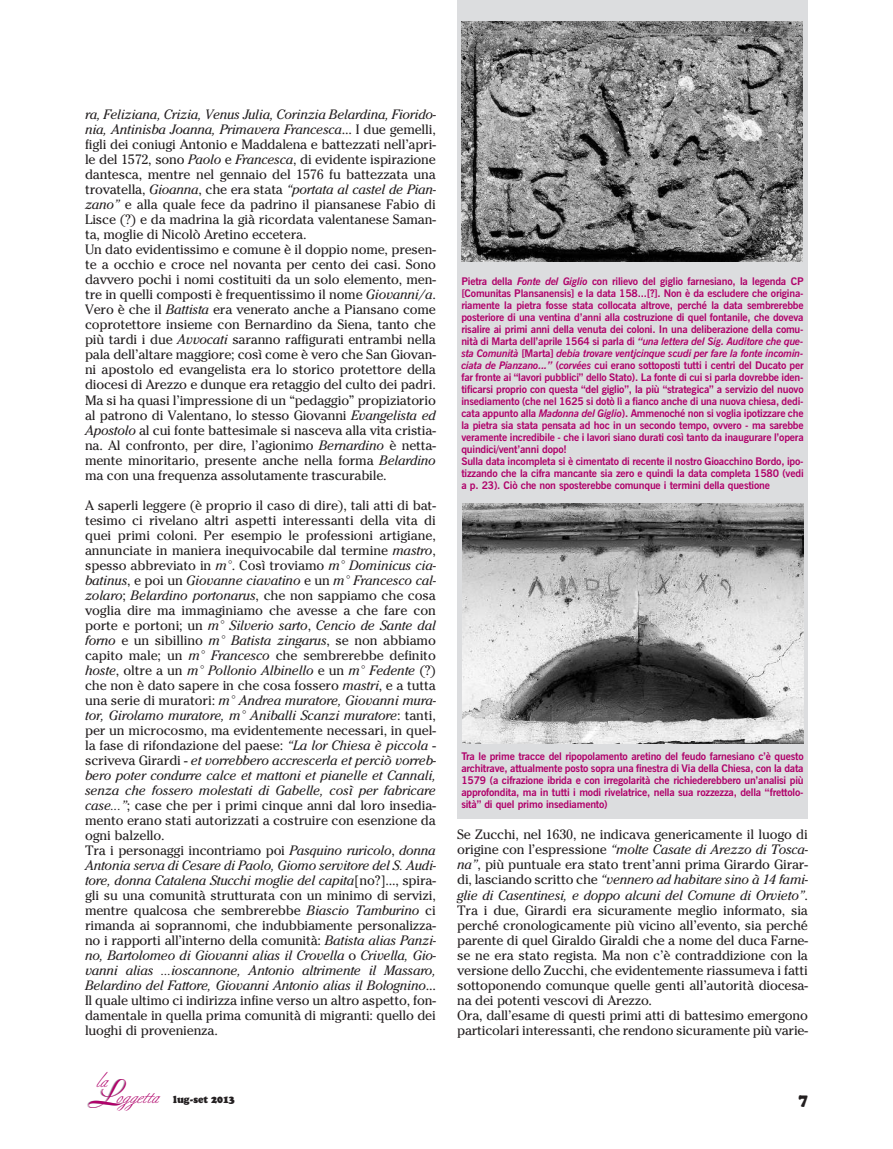
<style>
.page{position:relative;width:893px;height:1149px;background:#fff}
.page>*{position:absolute;margin:0;border:0;box-sizing:border-box;transform-origin:0 0}
.t1{font:19.2px "Berthold Script";color:#b0016a}
.t2{font:900 15px "Cooper BT";color:#231f20}
.t3{font:13.5px/15px "Cheltenham";letter-spacing:-.015em;color:#231f20}
.t4{font:700 10.5px/12px "News Gothic BT";letter-spacing:-.02em;color:#b0016a}
.t5{font:900 9.9px "Cooper BT";color:#231f20;scale:.95 1}
.s1{font-style:italic}
.s2{font-family:"Boulevard";font-size:35.85px;color:#a8a9ad}
</style>
<div class="page">
<div style="left:457px;top:0;width:351px;height:818px;background:#dcdddf"></div>
<img style="left:461px;top:21px;width:341px;height:240px">
<img style="left:463px;top:503px;width:341px;height:240px">
<p class="t3" style="left:85px;top:107px;width:353px"><span class="s1">ra, Feliziana, Crizia, Venus Julia, Corinzia Belardina, Fiorido&shy;nia, Antinisba Joanna, Primavera Francesca</span>... I due gemelli, figli dei coniugi Antonio e Maddalena e battezzati nell’apri&shy;le del 1572, sono <span class="s1">Paolo</span> e <span class="s1">Francesca</span>, di evidente ispirazione dantesca, mentre nel gennaio del 1576 fu battezzata una trovatella, <span class="s1">Gioanna</span>, che era stata <span class="s1">“portata al castel de Pian&shy;zano”</span> e alla quale fece da padrino il piansanese Fabio di Lisce (?) e da madrina la già ricordata valentanese Saman&shy;ta, moglie di Nicolò Aretino eccetera.<br>Un dato evidentissimo e comune è il doppio nome, presen&shy;te a occhio e croce nel novanta per cento dei casi. Sono davvero pochi i nomi costituiti da un solo elemento, men&shy;tre in quelli composti è frequentissimo il nome <span class="s1">Giovanni/a</span>.<br>Vero è che il <span class="s1">Battista</span> era venerato anche a Piansano come coprotettore insieme con Bernardino da Siena, tanto che più tardi i due <span class="s1">Avvocati</span> saranno raffigurati entrambi nella pala dell’altare maggiore; così come è vero che San Giovan&shy;ni apostolo ed evangelista era lo storico protettore della diocesi di Arezzo e dunque era retaggio del culto dei padri.<br>Ma si ha quasi l’impressione di un “pedaggio” propiziatorio al patrono di Valentano, lo stesso Giovanni <span class="s1">Evangelista ed Apostolo</span> al cui fonte battesimale si nasceva alla vita cristia&shy;na. Al confronto, per dire, l’agionimo <span class="s1">Bernardino</span> è netta&shy;mente minoritario, presente anche nella forma <span class="s1">Belardino </span>ma con una frequenza assolutamente trascurabile.</p>
<p class="t3" style="left:85px;top:497px;width:353px">A saperli leggere (è proprio il caso di dire), tali atti di bat&shy;tesimo ci rivelano altri aspetti interessanti della vita di quei primi coloni. Per esempio le professioni artigiane, annunciate in maniera inequivocabile dal termine <span class="s1">mastro</span>, spesso abbreviato in <span class="s1">m°</span>. Così troviamo <span class="s1">m° Dominicus cia&shy;batinus</span>, e poi un <span class="s1">Giovanne ciavatino</span> e un <span class="s1">m° Francesco cal&shy;zolaro</span>; <span class="s1">Belardino portonarus</span>, che non sappiamo che cosa voglia dire ma immaginiamo che avesse a che fare con porte e portoni; un <span class="s1">m° Silverio sarto</span>, <span class="s1">Cencio de Sante dal forno</span> e un sibillino <span class="s1">m° Batista zingarus</span>, se non abbiamo capito male; un <span class="s1">m° Francesco</span> che sembrerebbe definito <span class="s1">hoste</span>, oltre a un <span class="s1">m° Pollonio Albinello</span> e un <span class="s1">m° Fedente</span> (?) che non è dato sapere in che cosa fossero <span class="s1">mastri</span>, e a tutta una serie di muratori: <span class="s1">m° Andrea muratore, Giovanni mura&shy;tor, Girolamo muratore, m° Aniballi Scanzi muratore</span>: tanti, per un microcosmo, ma evidentemente necessari, in quel&shy;la fase di rifondazione del paese: <span class="s1">“La lor Chiesa è piccola</span> - scriveva Girardi - <span class="s1">et vorrebbero accrescerla et perciò vorreb&shy;bero poter condurre calce et mattoni et pianelle et Cannali, senza che fossero molestati di Gabelle, così per fabricare case...”</span>; case che per i primi cinque anni dal loro insedia&shy;mento erano stati autorizzati a costruire con esenzione da ogni balzello.<br>Tra i personaggi incontriamo poi <span class="s1">Pasquino ruricolo</span>, <span class="s1">donna Antonia serva di Cesare di Paolo, Giomo servitore del S. Audi&shy;tore, donna Catalena Stucchi moglie del capita</span>[no?]..., spira&shy;gli su una comunità strutturata con un minimo di servizi, mentre qualcosa che sembrerebbe <span class="s1">Biascio Tamburino</span> ci rimanda ai soprannomi, che indubbiamente personalizza&shy;no i rapporti all’interno della comunità: <span class="s1">Batista alias Panzi&shy;no, Bartolomeo di Giovanni alias il Crovella</span> o <span class="s1">Crivella, Gio&shy;vanni alias ...ioscannone, Antonio altrimente il Massaro, Belardino del Fattore, Giovanni Antonio alias il Bolognino</span>...<br>Il quale ultimo ci indirizza infine verso un altro aspetto, fon&shy;damentale in quella prima comunità di migranti: quello dei luoghi di provenienza.</p>
<h1 class="t1" style="left:96px;top:1071px;width:13px">la</h1>
<h1 class="t1" style="left:86px;top:1087px;width:73px"><span class="s2">L</span>oggetta</h1>
<p class="t5" style="left:173px;top:1095px;width:66px">lug-set 2013</p>
<p class="t4" style="left:461px;top:276px;width:344px">Pietra della <span class="s1">Fonte del Giglio</span> con rilievo del giglio farnesiano, la legenda CP [Comunitas Plansanensis] e la data 158...[?]. Non è da escludere che origina&shy;riamente la pietra fosse stata collocata altrove, perché la data sembrerebbe posteriore di una ventina d’anni alla costruzione di quel fontanile, che doveva risalire ai primi anni della venuta dei coloni. In una deliberazione della comu&shy;nità di Marta dell’aprile 1564 si parla di <span class="s1">“una lettera del Sig. Auditore che que&shy;sta Comunità</span> [Marta] <span class="s1">debia trovare ventjcinque scudi per fare la fonte incomin&shy;ciata de Pianzano...”</span> (<span class="s1">corvées</span> cui erano sottoposti tutti i centri del Ducato per far fronte ai “lavori pubblici” dello Stato). La fonte di cui si parla dovrebbe iden&shy;tificarsi proprio con questa “del giglio”, la più “strategica” a servizio del nuovo insediamento (che nel 1625 si dotò lì a fianco anche di una nuova chiesa, dedi&shy;cata appunto alla <span class="s1">Madonna del Giglio</span>). Ammenoché non si voglia ipotizzare che la pietra sia stata pensata ad hoc in un secondo tempo, ovvero - ma sarebbe veramente incredibile - che i lavori siano durati così tanto da inaugurare l’opera quindici/vent’anni dopo!<br>Sulla data incompleta si è cimentato di recente il nostro Gioacchino Bordo, ipo&shy;tizzando che la cifra mancante sia zero e quindi la data completa 1580 (vedi a p. 23). Ciò che non sposterebbe comunque i termini della questione</p>
<p class="t4" style="left:461px;top:751px;width:344px;text-align:justify">Tra le prime tracce del ripopolamento aretino del feudo farnesiano c’è questo architrave, attualmente posto sopra una finestra di Via della Chiesa, con la data 1579 (a cifrazione ibrida e con irregolarità che richiederebbero un’analisi più approfondita, ma in tutti i modi rivelatrice, nella sua rozzezza, della “frettolo&shy;sità” di quel primo insediamento)</p>
<p class="t3" style="left:457px;top:826px;width:353px">Se Zucchi, nel 1630, ne indicava genericamente il luogo di origine con l’espressione <span class="s1">“molte Casate di Arezzo di Tosca&shy;na”</span>, più puntuale era stato trent’anni prima Girardo Girar&shy;di, lasciando scritto che <span class="s1">“vennero ad habitare sino à 14 fami&shy;glie di Casentinesi, e doppo alcuni del Comune di Orvieto”</span>.<br>Tra i due, Girardi era sicuramente meglio informato, sia perché cronologicamente più vicino all’evento, sia perché parente di quel Giraldo Giraldi che a nome del duca Farne&shy;se ne era stato regista. Ma non c’è contraddizione con la versione dello Zucchi, che evidentemente riassumeva i fatti sottoponendo comunque quelle genti all’autorità diocesa&shy;na dei potenti vescovi di Arezzo.<br>Ora, dall’esame di questi primi atti di battesimo emergono particolari interessanti, che rendono sicuramente più varie-</p>
<p class="t2" style="left:799px;top:1093px;width:11px">7</p>
</div>
